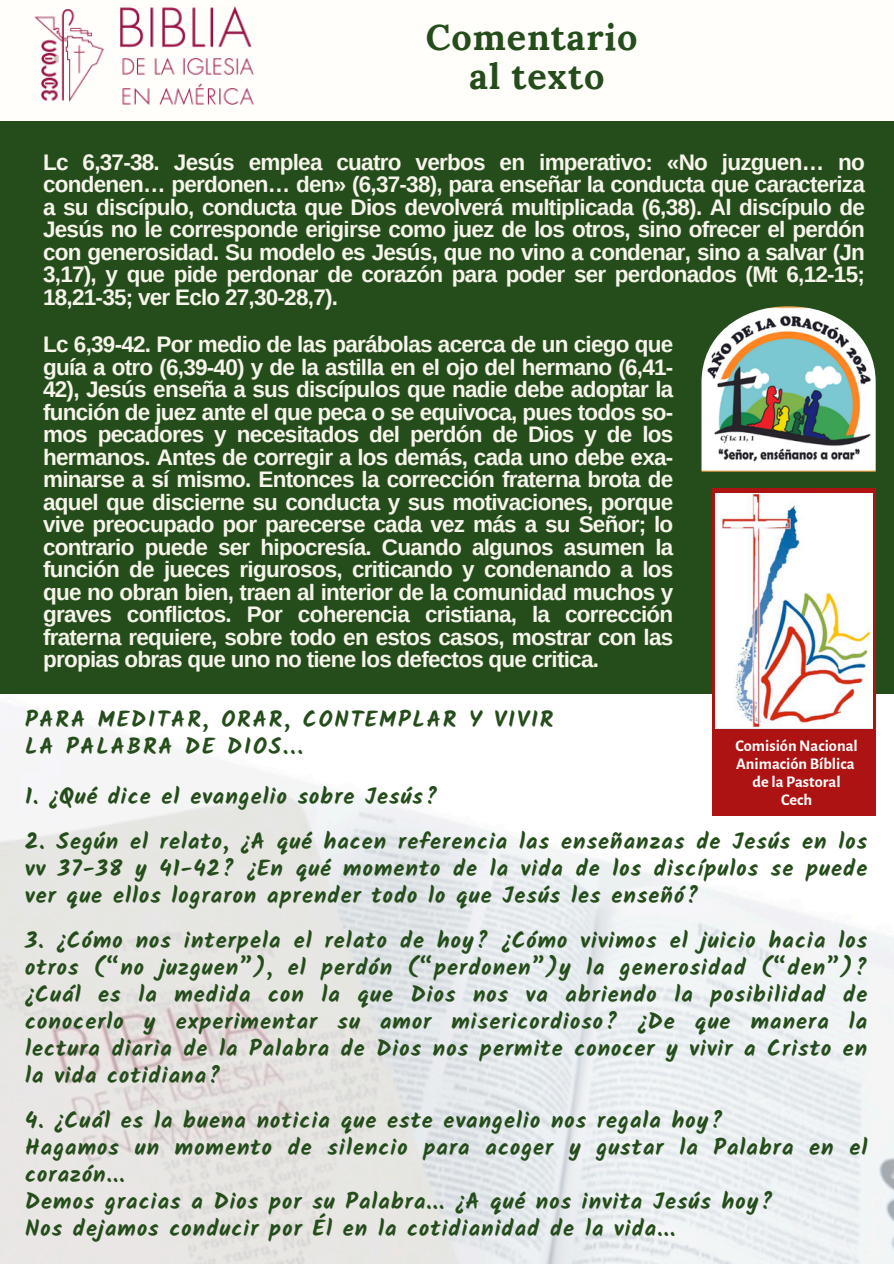
<style>
.page{position:relative;width:894px;height:1264px;background:#fff}
.page>*{position:absolute;margin:0;border:0;box-sizing:border-box;transform-origin:0 0}
.t1{font:700 36px/38.2px "Lora";letter-spacing:.025em;color:#254d1b;text-align:center}
.t2{font:700 22.5px/22.5px "Arimo";letter-spacing:-.035em;color:#f6f4eb;text-align:justify}
.t3{font:700 22.5px/27px "Kalam";letter-spacing:.045em;color:#254d1b;text-align:justify}
.t4{font:700 22.5px/27px "Kalam";letter-spacing:.085em;color:#254d1b}
.t5{font:700 16.35px "Alegreya Sans";color:#fff}
</style>
<div class="page">
<div style="left:0;top:0;width:893px;height:1263px;background:#fffefa"></div>
<img style="left:0;top:694px;width:893px;height:569px">
<div style="left:0;top:121px;width:893px;height:573px;background:#254d1b"></div>
<img style="left:34px;top:6px;width:220px;height:99px">
<div style="left:712px;top:728px;width:163px;height:87px;background:#ad1313"></div>
<svg style="left:712px;top:488px;width:163px;height:240px;background:#bc3f3f"></svg>
<img style="left:715px;top:493px;width:156px;height:235px">
<img style="left:701px;top:306px;width:174px;height:165px">
<p class="t1" style="left:425px;top:18px;width:213px">Comentario al texto</p>
<p class="t2" style="left:43px;top:150px;width:823px">Lc 6,37-38. Jesús emplea cuatro verbos en imperativo: «No juzguen… no condenen… perdonen… den» (6,37-38), para enseñar la conducta que caracteriza a su discípulo, conducta que Dios devolverá multiplicada (6,38). Al discípulo de Jesús no le corresponde erigirse como juez de los otros, sino ofrecer el perdón con generosidad. Su modelo es Jesús, que no vino a condenar, sino a salvar (Jn 3,17), y que pide perdonar de corazón para poder ser perdonados (Mt 6,12-15; 18,21-35; ver Eclo 27,30-28,7).</p>
<p class="t2" style="left:43px;top:333px;width:631px">Lc 6,39-42. Por medio de las parábolas acerca de un ciego que guía a otro (6,39-40) y de la astilla en el ojo del hermano (6,41- 42), Jesús enseña a sus discípulos que nadie debe adoptar la función de juez ante el que peca o se equivoca, pues todos so&shy;mos pecadores y necesitados del perdón de Dios y de los hermanos. Antes de corregir a los demás, cada uno debe exa&shy;minarse a sí mismo. Entonces la corrección fraterna brota de aquel que discierne su conducta y sus motivaciones, porque vive preocupado por parecerse cada vez más a su Señor; lo contrario puede ser hipocresía. Cuando algunos asumen la función de jueces rigurosos, criticando y condenando a los que no obran bien, traen al interior de la comunidad muchos y graves conflictos. Por coherencia cristiana, la corrección fraterna requiere, sobre todo en estos casos, mostrar con las propias obras que uno no tiene los defectos que critica.</p>
<p class="t4" style="left:25px;top:705px;width:529px">PARA MEDITAR, ORAR, CONTEMPLAR Y VIVIR<br>LA PALABRA DE DIOS...</p>
<p class="t3" style="left:25px;top:783px;width:414px">1. ¿Qué dice el evangelio sobre Jesús?</p>
<p class="t3" style="left:25px;top:828px;width:843px">2. Según el relato, ¿A qué hacen referencia las enseñanzas de Jesús en los vv 37-38 y 41-42? ¿En qué momento de la vida de los discípulos se puede ver que ellos lograron aprender todo lo que Jesús les enseñó?</p>
<p class="t3" style="left:25px;top:927px;width:843px">3. ¿Cómo nos interpela el relato de hoy? ¿Cómo vivimos el juicio hacia los otros (“no juzguen”), el perdón (“perdonen”)y la generosidad (“den”)? ¿Cuál es la medida con la que Dios nos va abriendo la posibilidad de conocerlo y experimentar su amor misericordioso? ¿De que manera la lectura diaria de la Palabra de Dios nos permite conocer y vivir a Cristo en la vida cotidiana?</p>
<p class="t3" style="left:25px;top:1107px;width:843px;text-align:left">4. ¿Cuál es la buena noticia que este evangelio nos regala hoy?<br>Hagamos un momento de silencio para acoger y gustar la Palabra en el corazón...<br>Demos gracias a Dios por su Palabra... ¿A qué nos invita Jesús hoy?<br>Nos dejamos conducir por Él en la cotidianidad de la vida...</p>
<h3 class="t5" style="left:735px;top:737px;width:124px">ComisiónNacional</h3>
<p class="t5" style="left:736px;top:755px;width:120px">Animación Bíblica</p>
<h3 class="t5" style="left:752px;top:773px;width:89px">de la Pastoral</h3>
<p class="t5" style="left:780px;top:791px;width:33px">Cech</p>
</div>
